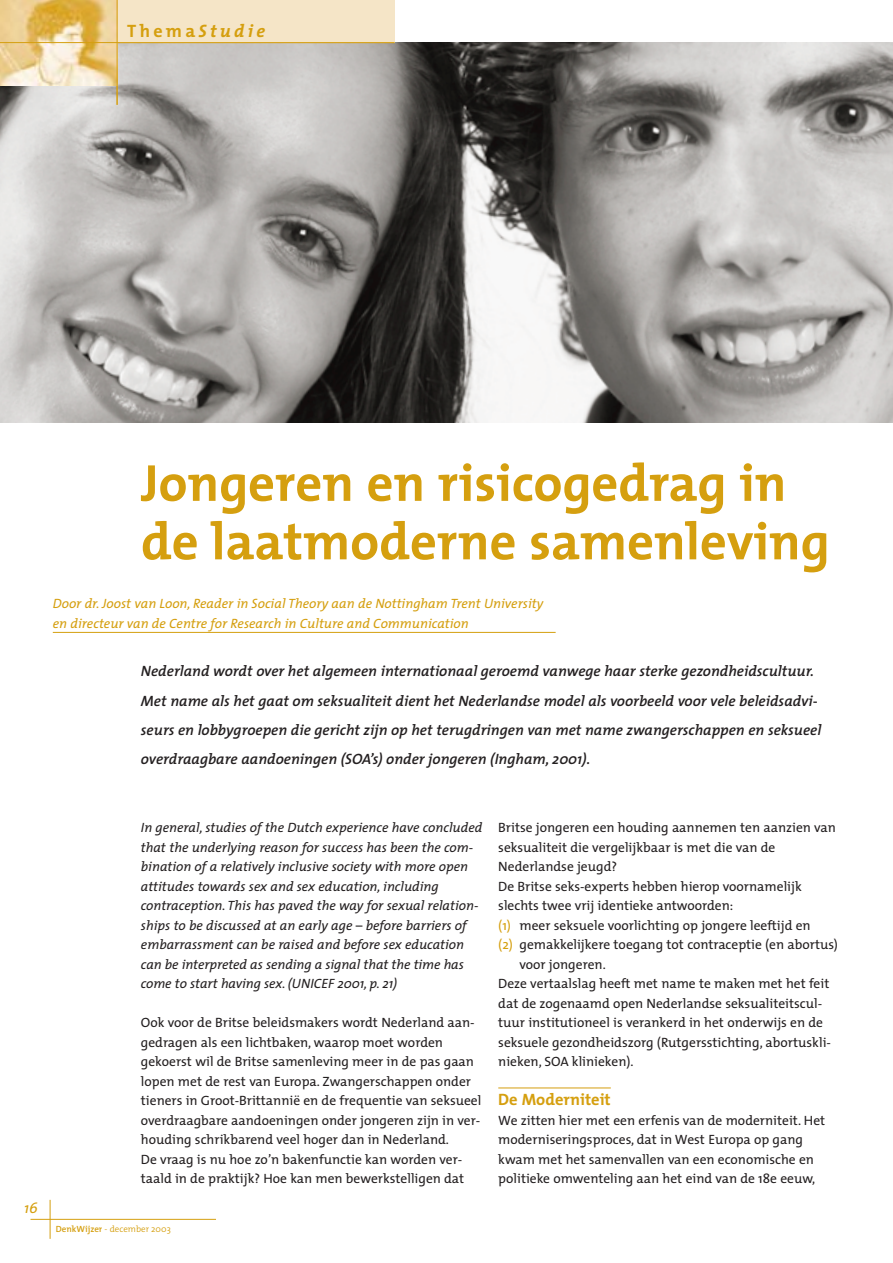
<style>
.page{position:relative;width:893px;height:1263px;background:#fff}
.page>*{position:absolute;margin:0;border:0;box-sizing:border-box;transform-origin:0 0}
.t1{font:700 52.5px/58.5px "The Mix";color:#d59f0f}
.t2{font:700 18px "The Mix";letter-spacing:.18em;color:#d59f0f}
.t3{font:italic 700 18px "The Mix";letter-spacing:.18em;color:#d59f0f}
.t4{font:700 16.5px "The Mix";color:#d59f0f}
.t5{font:italic 600 15px/29.2px "The Mix";color:#231f20}
.t6{font:italic 15px "The Mix";color:#d59f0f}
.t7{font:13.5px/19.5px "The Mix";color:#231f20}
.t8{font:italic 13.5px/19.5px "The Mix";color:#231f20}
.t9{font:italic 13.5px/19.5px "The Mix";color:#d59f0f}
.t10{font:300 9px "The Mix";color:#d59f0f}
.s1{font-style:normal}
.s2{font-weight:600}
.s3{color:#d59f0f}
</style>
<div class="page">
<img style="left:0;top:43px;width:892px;height:380px">
<hr style="left:498px;top:1088px;width:112px;height:1px;background:#d59f0f">
<div style="left:109px;top:0;width:285px;height:43px;background:#f5e5c7"></div>
<img style="left:0;top:0;width:117px;height:85px">
<hr style="left:0;top:42px;width:394px;height:1px;background:#d59f0f">
<hr style="left:117px;top:0;width:1px;height:105px;background:#d59f0f">
<hr style="left:50px;top:1200px;width:1px;height:39px;background:#d59f0f">
<hr style="left:30px;top:1219px;width:186px;height:1px;background:#d59f0f">
<hr style="left:53px;top:632px;width:502px;height:1px;background:#d59f0f">
<h2 class="t3" style="left:127px;top:24px;width:139px"><span class="s1">Thema</span>Studie</h2>
<h2 class="t2" style="left:127px;top:24px;width:155px">Rubrieksnaam</h2>
<h1 class="t1" style="left:141px;top:459px;width:690px">Jongeren en risicogedrag in de laatmoderne samenleving</h1>
<p class="t9" style="left:53px;top:595px;width:492px">Door dr. Joost van Loon, Reader in Social Theory aan de Nottingham Trent University en directeur van de Centre for Research in Culture and Communication</p>
<p class="t5" style="left:141px;top:658px;width:682px">Nederland wordt over het algemeen internationaal geroemd vanwege haar sterke gezondheidscultuur.<br>Met name als het gaat om seksualiteit dient het Nederlandse model als voorbeeld voor vele beleidsadvi&shy;seurs en lobbygroepen die gericht zijn op het terugdringen van met name zwangerschappen en seksueel overdraagbare aandoeningen (SOA’s) onder jongeren (Ingham, 2001).</p>
<p class="t6" style="left:24px;top:1202px;width:15px">16</p>
<p class="t8" style="left:141px;top:819px;width:343px">In general, studies of the Dutch experience have concluded that the underlying reason for success has been the com&shy;bination of a relatively inclusive society with more open attitudes towards sex and sex education, including contraception. This has paved the way for sexual relation&shy;ships to be discussed at an early age – before barriers of embarrassment can be raised and before sex education can be interpreted as sending a signal that the time has come to start having sex. (UNICEF 2001, p. 21)</p>
<p class="t7" style="left:141px;top:1014px;width:342px">Ook voor de Britse beleidsmakers wordt Nederland aan&shy;gedragen als een lichtbaken, waarop moet worden gekoerst wil de Britse samenleving meer in de pas gaan lopen met de rest van Europa. Zwangerschappen onder tieners in Groot-Brittannië en de frequentie van seksueel overdraagbare aandoeningen onder jongeren zijn in ver&shy;houding schrikbarend veel hoger dan in Nederland.<br>De vraag is nu hoe zo’n bakenfunctie kan worden ver&shy;taald in de praktijk? Hoe kan men bewerkstelligen dat</p>
<p class="t10" style="left:56px;top:1226px;width:116px"><span class="s2">DenkWijzer</span> - december 2003</p>
<p class="t7" style="left:498px;top:819px;width:339px">Britse jongeren een houding aannemen ten aanzien van</p>
<p class="t7" style="left:498px;top:839px;width:278px">seksualiteit die vergelijkbaar is met die van de</p>
<p class="t7" style="left:498px;top:858px;width:120px">Nederlandse jeugd?</p>
<p class="t7" style="left:498px;top:878px;width:305px">De Britse seks-experts hebben hierop voornamelijk</p>
<p class="t7" style="left:498px;top:897px;width:236px">slechts twee vrij identieke antwoorden:</p>
<p class="t7" style="left:498px;top:917px;width:314px"><span class="s3">(1)</span> meer seksuele voorlichting op jongere leeftijd en</p>
<p class="t7" style="left:498px;top:936px;width:341px"><span class="s3">(2)</span> gemakkelijkere toegang tot contraceptie (en abortus)</p>
<p class="t7" style="left:519px;top:956px;width:88px">voor jongeren.</p>
<p class="t7" style="left:498px;top:975px;width:332px">Deze vertaalslag heeft met name te maken met het feit</p>
<p class="t7" style="left:498px;top:995px;width:325px">dat de zogenaamd open Nederlandse seksualiteitscul-</p>
<p class="t7" style="left:498px;top:1014px;width:326px">tuur institutioneel is verankerd in het onderwijs en de</p>
<p class="t7" style="left:498px;top:1034px;width:334px">seksuele gezondheidszorg (Rutgersstichting, abortuskli-</p>
<p class="t7" style="left:498px;top:1053px;width:137px">nieken, SOA klinieken).</p>
<p class="t4" style="left:498px;top:1094px;width:114px">De Moderniteit</p>
<p class="t7" style="left:498px;top:1112px;width:328px">We zitten hier met een erfenis van de moderniteit. Het moderniseringsproces, dat in West Europa op gang kwam met het samenvallen van een economische en politieke omwenteling aan het eind van de 18e eeuw,</p>
</div>
